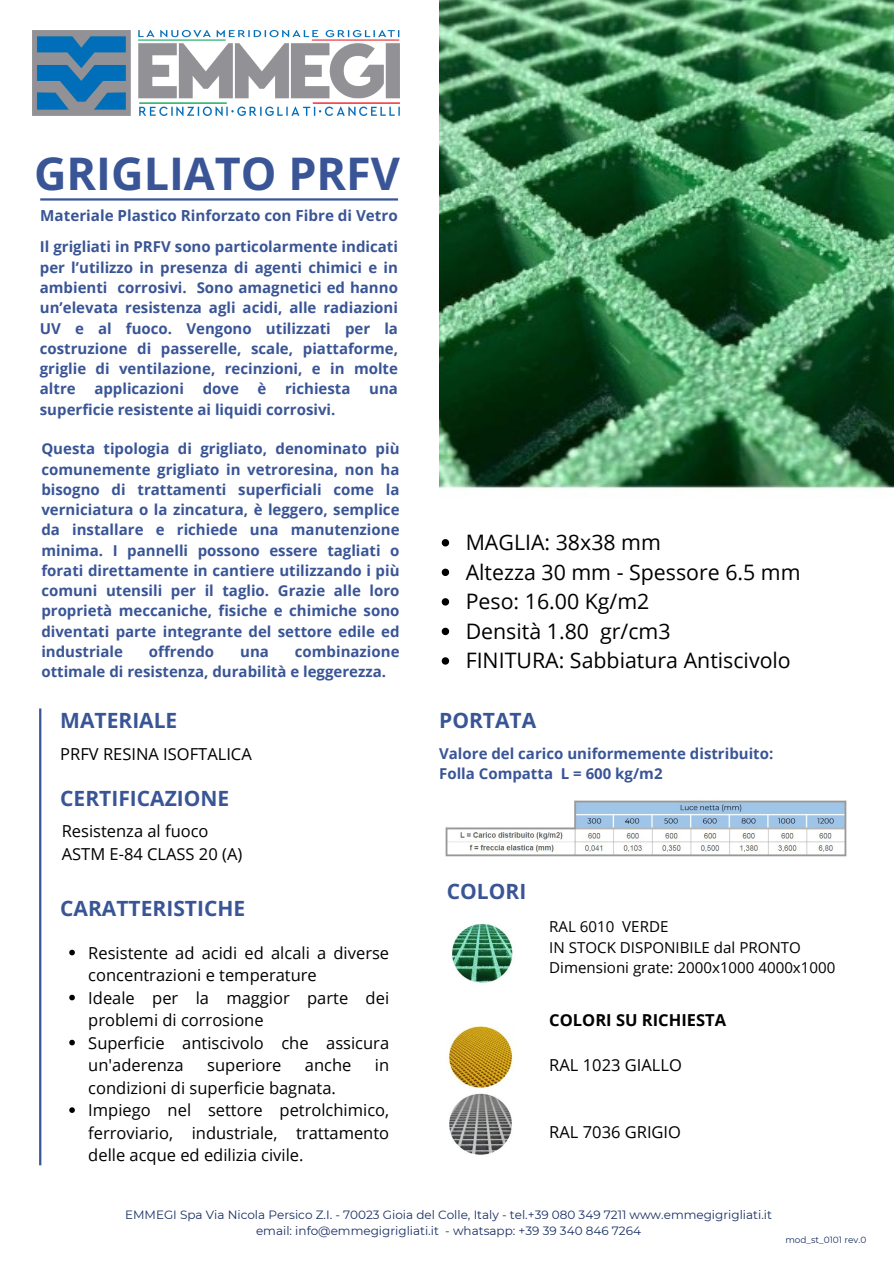
<style>
.page{position:relative;width:894px;height:1264px;background:#fff}
.page>*{position:absolute;margin:0;border:0;box-sizing:border-box;transform-origin:0 0}
.t1{font:700 44.85px "Open Sans";color:#3a5596}
.t2{font:21.3px "Open Sans";color:#000}
.t3{font:700 21px "Open Sans";color:#3a5596}
.t4{font:16.5px/22.5px "Open Sans";color:#000}
.t5{font:700 16.5px "Open Sans";color:#000}
.t6{font:15.15px "Open Sans";color:#000}
.t7{font:700 15.15px "Open Sans";color:#3a5596}
.t8{font:700 15px/20.2px "Open Sans";color:#3a5596;text-align:justify}
.t9{font:12px "Montserrat";color:#192e62}
.t10{font:9px "Montserrat";color:#192e62}
</style>
<div class="page">
<hr style="left:39px;top:708px;width:2px;height:457px;background:#3a5596">
<img style="left:439px;top:0;width:454px;height:489px">
<img style="left:448px;top:923px;width:65px;height:232px">
<hr style="left:40px;top:198px;width:358px;height:2px;background:#3a5596">
<img style="left:33px;top:31px;width:366px;height:84px">
<img style="left:445px;top:800px;width:402px;height:57px">
<svg style="left:441px;top:539px;width:8px;height:7px"></svg>
<svg style="left:441px;top:568px;width:8px;height:8px"></svg>
<svg style="left:441px;top:598px;width:8px;height:7px"></svg>
<svg style="left:441px;top:627px;width:8px;height:8px"></svg>
<svg style="left:441px;top:657px;width:8px;height:7px"></svg>
<svg style="left:69px;top:949px;width:6px;height:6px"></svg>
<svg style="left:69px;top:994px;width:6px;height:6px"></svg>
<svg style="left:69px;top:1039px;width:6px;height:6px"></svg>
<svg style="left:69px;top:1107px;width:6px;height:5px"></svg>
<h6 class="t1" style="left:34px;top:142px;width:367px">GRIGLIATO PRFV</h6>
<h5 class="t7" style="left:40px;top:205px;width:359px">Materiale Plastico Rinforzato con Fibre di Vetro</h5>
<h2 class="t8" style="left:40px;top:236px;width:359px">Il grigliati in PRFV sono particolarmente indicati per l’utilizzo in presenza di agenti chimici e in ambienti corrosivi. Sono amagnetici ed hanno un’elevata resistenza agli acidi, alle radiazioni UV e al fuoco. Vengono utilizzati per la costruzione di passerelle, scale, piattaforme, griglie di ventilazione, recinzioni, e in molte altre applicazioni dove è richiesta una superficie resistente ai liquidi corrosivi.</h2>
<h2 class="t8" style="left:41px;top:438px;width:359px">Questa tipologia di grigliato, denominato più comunemente grigliato in vetroresina, non ha bisogno di trattamenti superficiali come la verniciatura o la zincatura, è leggero, semplice da installare e richiede una manutenzione minima. I pannelli possono essere tagliati o forati direttamente in cantiere utilizzando i più comuni utensili per il taglio. Grazie alle loro proprietà meccaniche, fisiche e chimiche sono diventati parte integrante del settore edile ed industriale</h2>
<h2 class="t8" style="left:149px;top:641px;width:67px">offrendo</h2>
<h2 class="t8" style="left:240px;top:641px;width:30px">una</h2>
<h2 class="t8" style="left:41px;top:641px;width:359px;text-indent:253px">combinazione ottimale di resistenza, durabilità e leggerezza.</h2>
<p class="t3" style="left:60px;top:705px;width:119px">MATERIALE</p>
<p class="t4" style="left:60px;top:742px;width:193px">PRFV RESINA ISOFTALICA</p>
<h4 class="t3" style="left:60px;top:783px;width:171px">CERTIFICAZIONE</h4>
<p class="t4" style="left:62px;top:819px;width:148px">Resistenza al fuoco</p>
<p class="t4" style="left:62px;top:842px;width:182px">ASTM E-84 CLASS 20 (A)</p>
<h6 class="t3" style="left:60px;top:893px;width:186px">CARATTERISTICHE</h6>
<p class="t4" style="left:88px;top:941px;width:302px">Resistente ad acidi ed alcali a diverse concentrazioni e temperature</p>
<h2 class="t4" style="left:88px;top:986px;width:302px">Ideale per la maggior parte dei problemi di corrosione</h2>
<p class="t4" style="left:88px;top:1031px;width:302px">Superficie antiscivolo che assicura un'aderenza</p>
<p class="t4" style="left:207px;top:1053px;width:76px">superiore</p>
<p class="t4" style="left:305px;top:1053px;width:48px">anche</p>
<p class="t4" style="left:375px;top:1053px;width:16px">in</p>
<p class="t4" style="left:88px;top:1076px;width:249px">condizioni di superficie bagnata.</p>
<p class="t4" style="left:88px;top:1098px;width:302px;text-align:justify">Impiego nel settore petrolchimico, ferroviario, industriale, trattamento delle acque ed edilizia civile.</p>
<p class="t2" style="left:465px;top:527px;width:197px">MAGLIA: 38x38 mm</p>
<p class="t2" style="left:465px;top:557px;width:336px">Altezza 30 mm - Spessore 6.5 mm</p>
<p class="t2" style="left:465px;top:586px;width:185px">Peso: 16.00 Kg/m2</p>
<p class="t2" style="left:465px;top:616px;width:206px">Densità 1.80 gr/cm3</p>
<p class="t2" style="left:465px;top:645px;width:326px">FINITURA: Sabbiatura Antiscivolo</p>
<p class="t3" style="left:439px;top:705px;width:98px">PORTATA</p>
<p class="t8" style="left:439px;top:743px;width:335px">Valore del carico uniformemente distribuito:<br>Folla Compatta L = 600 kg/m2</p>
<p class="t3" style="left:446px;top:877px;width:81px">COLORI</p>
<h2 class="t6" style="left:549px;top:915px;width:121px">RAL 6010 VERDE</h2>
<p class="t6" style="left:549px;top:936px;width:253px">IN STOCK DISPONIBILE dal PRONTO</p>
<p class="t6" style="left:549px;top:957px;width:287px">Dimensioni grate: 2000x1000 4000x1000</p>
<p class="t5" style="left:549px;top:1008px;width:178px">COLORI SU RICHIESTA</p>
<p class="t4" style="left:549px;top:1053px;width:134px">RAL 1023 GIALLO</p>
<h2 class="t4" style="left:549px;top:1120px;width:133px">RAL 7036 GRIGIO</h2>
<p class="t9" style="left:125px;top:1207px;width:648px">EMMEGI Spa Via Nicola Persico Z.I. - 70023 Gioia del Colle, Italy - tel.+39 080 349 7211 www.emmegigrigliati.it</p>
<p class="t9" style="left:256px;top:1223px;width:386px">email: info@emmegigrigliati.it - whatsapp: +39 39 340 846 7264</p>
<p class="t10" style="left:785px;top:1234px;width:82px">mod_st_0101 rev.0</p>
</div>
